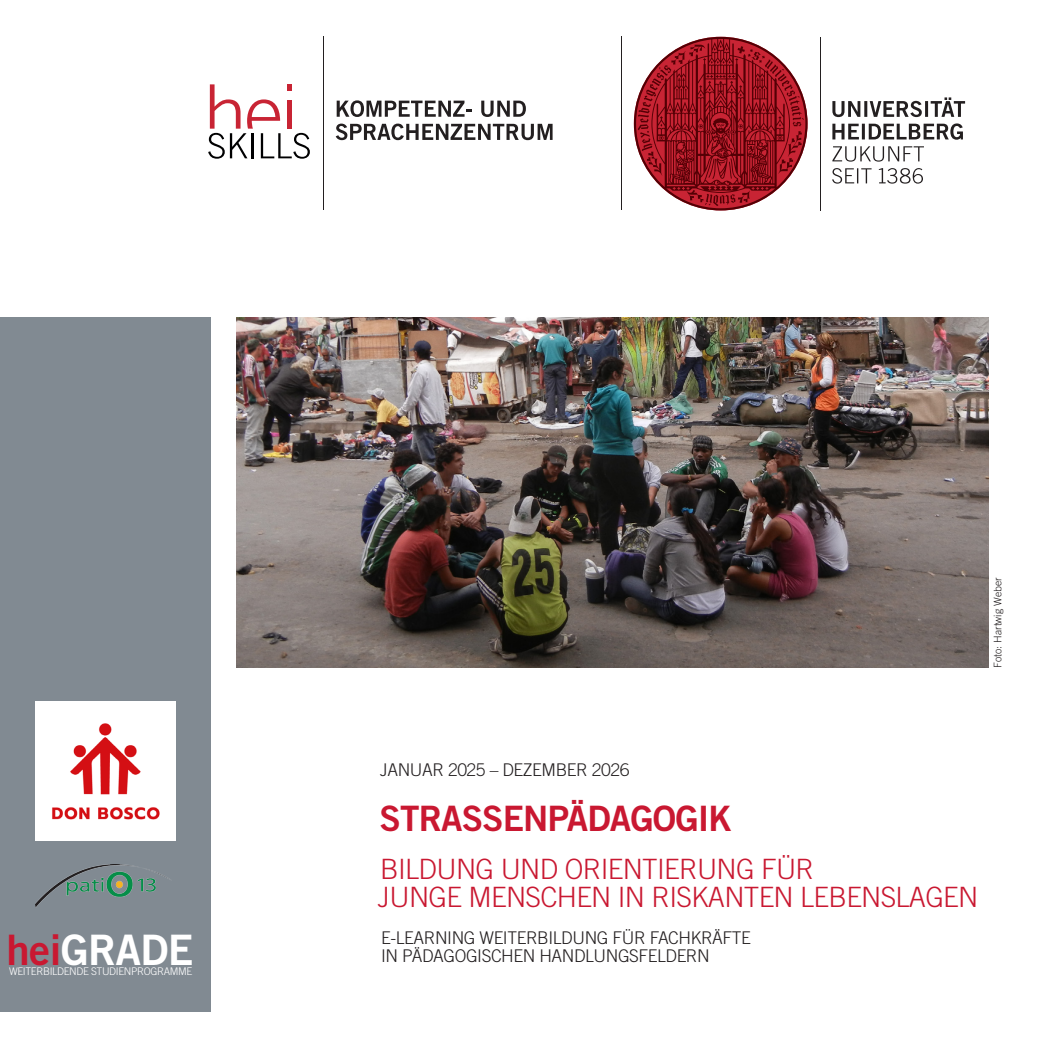
<style>
.page{position:relative;width:1042px;height:1042px;background:#fff}
.page>*{position:absolute;margin:0;border:0;box-sizing:border-box;transform-origin:0 0}
._04_heiGRADE{font:42px "Trade Gothic LT Std Bd 2";letter-spacing:-.015em;color:#fff}
._01_Titel{font:35px "Trade Gothic LT Std Bd 2";letter-spacing:-.025em;color:#c91831}
._01_Titel_unterzeile{font:300 28px/28px "Trade Gothic LT Std";letter-spacing:-.025em;color:#c91831}
._01_Titel_termin{font:300 17.5px "Trade Gothic LT Std";letter-spacing:-.025em;color:#231f20}
._04b_Untertitel_heiG{font:300 10.5px "Trade Gothic LT Std";letter-spacing:-.035em;color:#fff}
._00_Fließtext{font:300 10.5px "Trade Gothic LT Std";color:#231f20}
.s1{color:#c91831}
</style>
<div class="page">
<div style="left:0;top:317px;width:211px;height:695px;background:#818a92"></div>
<hr style="left:820px;top:37px;width:1px;height:173px;background:#231f20">
<svg style="left:832px;top:168px;width:91px;height:16px"></svg>
<svg style="left:832px;top:146px;width:92px;height:16px"></svg>
<svg style="left:832px;top:123px;width:131px;height:17px"></svg>
<svg style="left:832px;top:97px;width:133px;height:20px"></svg>
<svg style="left:634px;top:37px;width:173px;height:173px"></svg>
<hr style="left:621px;top:36px;width:1px;height:173px;background:#231f20">
<hr style="left:323px;top:37px;width:1px;height:172px;background:#231f20">
<svg style="left:208px;top:84px;width:102px;height:75px"></svg>
<svg style="left:337px;top:100px;width:134px;height:17px"></svg>
<svg style="left:481px;top:101px;width:45px;height:16px"></svg>
<svg style="left:336px;top:124px;width:216px;height:16px"></svg>
<img style="left:36px;top:864px;width:135px;height:43px">
<img style="left:36px;top:701px;width:139px;height:140px">
<img style="left:237px;top:317px;width:751px;height:351px">
<p class="_04_heiGRADE" style="left:7px;top:924px;width:188px"><span class="s1">hei</span>GRADE</p>
<p class="_04b_Untertitel_heiG" style="left:9px;top:964px;width:185px">WEITERBILDENDE STUDIENPROGRAMME</p>
<p class="_00_Fließtext" style="left:991px;top:668px;width:92px;rotate:-90deg">Foto: Hartwig Weber</p>
<p class="_01_Titel_termin" style="left:380px;top:759px;width:251px">JANUAR 2025 – DEZEMBER 2026</p>
<p class="_01_Titel" style="left:380px;top:797px;width:354px">STRASSENPÄDAGOGIK</p>
<p class="_01_Titel_unterzeile" style="left:378px;top:854px;width:602px">BILDUNG UND ORIENTIERUNG FÜR<br>JUNGE MENSCHEN IN RISKANTEN LEBENSLAGEN</p>
<p class="_01_Titel_termin" style="left:381px;top:927px;width:371px">E-LEARNING WEITERBILDUNG FÜR FACHKRÄFTE</p>
<p class="_01_Titel_termin" style="left:381px;top:945px;width:330px">IN PÄDAGOGISCHEN HANDLUNGSFELDERN</p>
</div>
